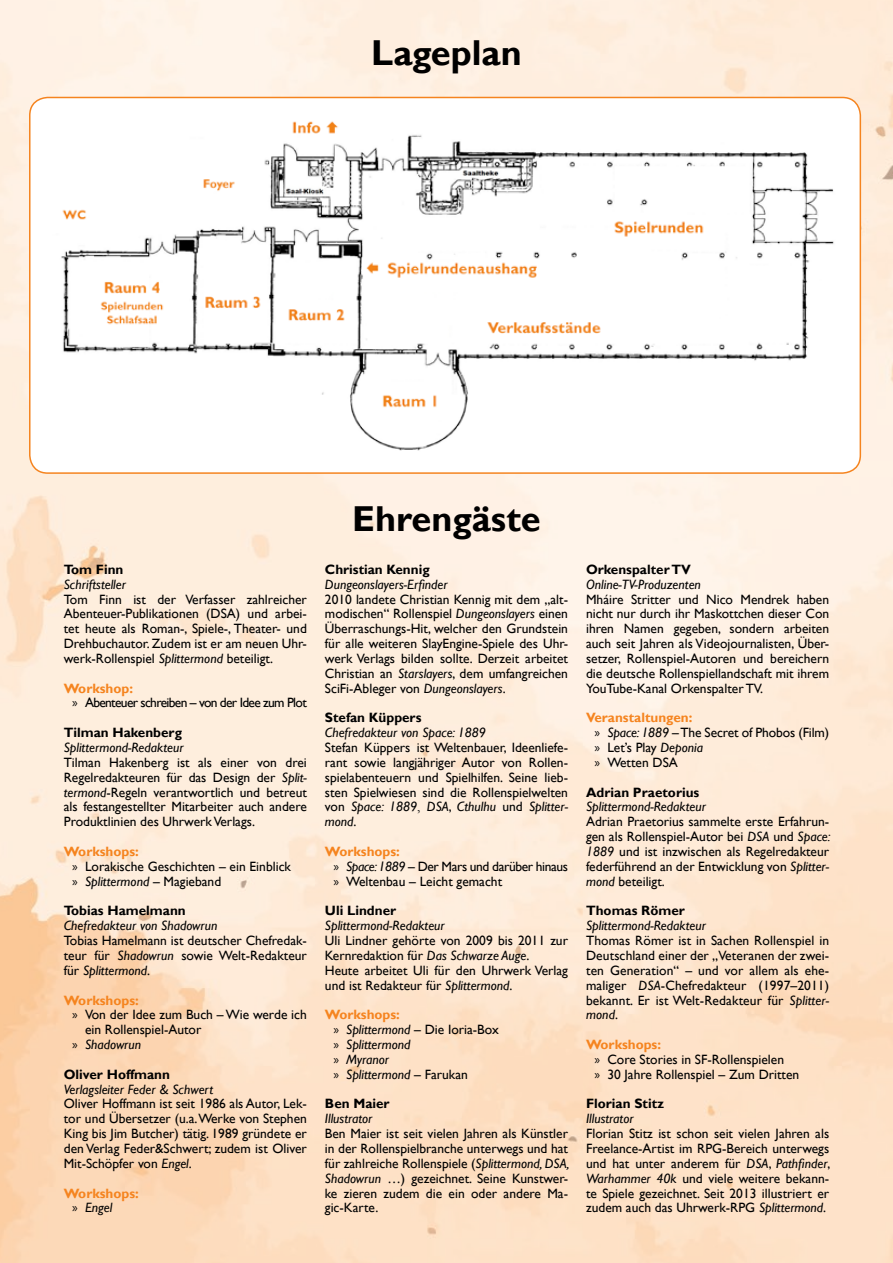
<style>
.page{position:relative;width:893px;height:1263px;background:#fff}
.page>*{position:absolute;margin:0;border:0;box-sizing:border-box;transform-origin:0 0}
.t1{font:700 36px "Gill Sans";color:#000}
.Absatzformat_1{font:13.5px/14.9px "Gill Sans";color:#000;text-align:justify}
.Absatzformat_1-2{font:italic 13.5px "Gill Sans";color:#000}
.Absatzformat_1-3{font:700 13.5px "Gill Sans";color:#000}
.Absatzformat_1-4{font:700 13.5px "Gill Sans";color:#f5841f}
.Absatzformat_1-5{font:13.5px "Gill Sans";letter-spacing:-.05em;color:#000}
.Absatzformat_1-6{font:13.5px "Gill Sans";letter-spacing:-.03em;color:#000}
.s1{font-style:italic}
.s2{font-family:"Myriad Pro"}
.s3{font-family:"Myriad Pro";font-style:normal}
.s4{font-style:normal}
.s5{font-family:"Times New Roman"}
</style>
<div class="page">
<img style="left:0;top:0;width:893px;height:1263px">
<div style="left:30px;top:97px;width:830px;height:376px;background:#fff;border-radius:18px"></div>
<div style="left:29px;top:97px;width:832px;height:377px;border:2px solid #f5841f;border-radius:18px"></div>
<img style="left:61px;top:121px;width:773px;height:330px">
<p class="t1" style="left:371px;top:31px;width:152px">Lageplan</p>
<p class="Absatzformat_1-3" style="left:64px;top:561px;width:61px">Tom Finn</p>
<p class="Absatzformat_1-2" style="left:64px;top:576px;width:64px">Schriftsteller</p>
<p class="Absatzformat_1" style="left:64px;top:592px;width:245px">Tom Finn ist der Verfasser zahlreicher Abenteuer-Publikationen (DSA) und arbei&shy;tet heute als Roman-, Spiele-, Theater- und Drehbuchautor. Zudem ist er am neuen Uhr&shy;werk-Rollenspiel <span class="s1">Splittermond</span> beteiligt.</p>
<p class="Absatzformat_1-4" style="left:64px;top:680px;width:71px">Workshop:</p>
<p class="Absatzformat_1-5" style="left:72px;top:695px;width:236px"><span class="s2">»</span> Abenteuer schreiben – von der Idee zum Plot</p>
<p class="Absatzformat_1-3" style="left:64px;top:724px;width:120px">Tilman Hakenberg</p>
<p class="Absatzformat_1-2" style="left:64px;top:740px;width:121px">Splittermond-Redakteur</p>
<p class="Absatzformat_1" style="left:64px;top:755px;width:245px">Tilman Hakenberg ist als einer von drei Regelredakteuren für das Design der <span class="s1">Split&shy;termond</span>-Regeln verantwortlich und betreut als festangestellter Mitarbeiter auch andere Produktlinien des Uhrwerk Verlags.</p>
<p class="Absatzformat_1-4" style="left:64px;top:843px;width:77px">Workshops:</p>
<p class="Absatzformat_1" style="left:72px;top:859px;width:220px"><span class="s2">»</span> Lorakische Geschichten – ein Einblick</p>
<p class="Absatzformat_1-2" style="left:72px;top:873px;width:150px"><span class="s3">»</span> Splittermond <span class="s4">– Magieband</span></p>
<p class="Absatzformat_1-3" style="left:64px;top:903px;width:124px">Tobias Hamelmann</p>
<p class="Absatzformat_1-2" style="left:64px;top:918px;width:155px">Chefredakteur von Shadowrun</p>
<p class="Absatzformat_1" style="left:64px;top:933px;width:245px">Tobias Hamelmann ist deutscher Chefredak&shy;teur für <span class="s1">Shadowrun</span> sowie Welt-Redakteur für <span class="s1">Splittermond</span>.</p>
<p class="Absatzformat_1-4" style="left:64px;top:992px;width:77px">Workshops:</p>
<p class="Absatzformat_1" style="left:85px;top:1008px;width:223px;text-indent:-13px"><span class="s2">»</span> Von der Idee zum Buch – Wie werde ich ein Rollenspiel-Autor</p>
<p class="Absatzformat_1-2" style="left:72px;top:1037px;width:70px"><span class="s3">»</span> Shadowrun</p>
<p class="Absatzformat_1-3" style="left:64px;top:1066px;width:108px">Oliver Hoffmann</p>
<p class="Absatzformat_1-2" style="left:64px;top:1081px;width:151px">Verlagsleiter Feder &amp; Schwert</p>
<p class="Absatzformat_1" style="left:64px;top:1097px;width:245px">Oliver Hoffmann ist seit 1986 als Autor, Lek&shy;tor und Übersetzer (u.a. Werke von Stephen King bis Jim Butcher) tätig. 1989 gründete er den Verlag Feder&amp;Schwert; zudem ist Oliver Mit-Schöpfer von <span class="s1">Engel</span>.</p>
<p class="Absatzformat_1-4" style="left:64px;top:1185px;width:77px">Workshops:</p>
<p class="Absatzformat_1-2" style="left:72px;top:1200px;width:41px"><span class="s3">»</span> Engel</p>
<p class="t1" style="left:352px;top:497px;width:190px">Ehrengäste</p>
<p class="Absatzformat_1-3" style="left:325px;top:561px;width:106px">Christian Kennig</p>
<p class="Absatzformat_1-2" style="left:325px;top:576px;width:124px">Dungeonslayers-Erfinder</p>
<p class="Absatzformat_1" style="left:325px;top:592px;width:245px">2010 landete Christian Kennig mit dem „alt&shy;modischen“ Rollenspiel <span class="s1">Dungeonslayers</span> einen Überraschungs-Hit, welcher den Grundstein für alle weiteren SlayEngine-Spiele des Uhr&shy;werk Verlags bilden sollte. Derzeit arbeitet Christian an <span class="s1">Starslayers</span>, dem umfangreichen SciFi-Ableger von <span class="s1">Dungeonslayers</span>.</p>
<p class="Absatzformat_1-3" style="left:325px;top:710px;width:98px">Stefan Küppers</p>
<p class="Absatzformat_1-2" style="left:325px;top:725px;width:162px">Chefredakteur von Space: 1889</p>
<p class="Absatzformat_1" style="left:325px;top:740px;width:245px">Stefan Küppers ist Weltenbauer, Ideenliefe&shy;rant sowie langjähriger Autor von Rollen&shy;spielabenteuern und Spielhilfen. Seine lieb&shy;sten Spielwiesen sind die Rollenspielwelten von <span class="s1">Space: 1889</span><span class="s5">,</span> <span class="s1">DSA</span>, <span class="s1">Cthulhu</span> und <span class="s1">Splitter&shy;mond</span>.</p>
<p class="Absatzformat_1-4" style="left:325px;top:843px;width:77px">Workshops:</p>
<p class="Absatzformat_1-6" style="left:333px;top:858px;width:236px"><span class="s2">»</span> <span class="s1">Space: 1889</span> – Der Mars und darüber hinaus</p>
<p class="Absatzformat_1" style="left:333px;top:874px;width:170px"><span class="s2">»</span> Weltenbau – Leicht gemacht</p>
<p class="Absatzformat_1-3" style="left:325px;top:903px;width:73px">Uli Lindner</p>
<p class="Absatzformat_1-2" style="left:325px;top:918px;width:121px">Splittermond-Redakteur</p>
<p class="Absatzformat_1" style="left:325px;top:933px;width:245px">Uli Lindner gehörte von 2009 bis 2011 zur<br>Kernredaktion für <span class="s1">Das Schwarze Auge</span>.</p>
<p class="Absatzformat_1" style="left:325px;top:963px;width:245px">Heute arbeitet Uli für den Uhrwerk Verlag und ist Redakteur für <span class="s1">Splittermond</span>.</p>
<p class="Absatzformat_1-4" style="left:325px;top:1007px;width:77px">Workshops:</p>
<p class="Absatzformat_1" style="left:333px;top:1022px;width:167px"><span class="s2">»</span> <span class="s1">Splittermond</span> – Die Ioria-Box</p>
<p class="Absatzformat_1-2" style="left:333px;top:1037px;width:79px"><span class="s3">»</span> Splittermond</p>
<p class="Absatzformat_1-2" style="left:333px;top:1051px;width:57px"><span class="s3">»</span> Myranor</p>
<p class="Absatzformat_1-2" style="left:333px;top:1066px;width:136px"><span class="s3">»</span> Splittermond <span class="s4">– Farukan</span></p>
<p class="Absatzformat_1-3" style="left:325px;top:1096px;width:66px">Ben Maier</p>
<p class="Absatzformat_1-2" style="left:325px;top:1111px;width:49px">Illustrator</p>
<p class="Absatzformat_1" style="left:325px;top:1126px;width:246px">Ben Maier ist seit vielen Jahren als Künstler in der Rollenspielbranche unterwegs und hat für zahlreiche Rollenspiele (<span class="s1">Splittermond, DSA, Shadowrun</span> …) gezeichnet. Seine Kunstwer&shy;ke zieren zudem die ein oder andere Ma&shy;gic-Karte.</p>
<p class="Absatzformat_1-3" style="left:586px;top:561px;width:106px">Orkenspalter TV</p>
<p class="Absatzformat_1-2" style="left:586px;top:576px;width:116px">Online-TV-Produzenten</p>
<p class="Absatzformat_1" style="left:586px;top:592px;width:245px">Mháire Stritter und Nico Mendrek haben nicht nur durch ihr Maskottchen dieser Con ihren Namen gegeben, sondern arbeiten auch seit Jahren als Videojournalisten, Über&shy;setzer, Rollenspiel-Autoren und bereichern die deutsche Rollenspiellandschaft mit ihrem YouTube-Kanal Orkenspalter TV.</p>
<p class="Absatzformat_1-4" style="left:586px;top:710px;width:108px">Veranstaltungen:</p>
<p class="Absatzformat_1" style="left:595px;top:725px;width:236px"><span class="s2">»</span> <span class="s1">Space: 1889</span> – The Secret of Phobos (Film)</p>
<p class="Absatzformat_1" style="left:595px;top:740px;width:110px"><span class="s2">»</span> Let’s Play <span class="s1">Deponia</span></p>
<p class="Absatzformat_1" style="left:595px;top:755px;width:85px"><span class="s2">»</span> Wetten DSA</p>
<p class="Absatzformat_1-3" style="left:586px;top:784px;width:115px">Adrian Praetorius</p>
<p class="Absatzformat_1-2" style="left:586px;top:799px;width:121px">Splittermond-Redakteur</p>
<p class="Absatzformat_1" style="left:586px;top:814px;width:246px">Adrian Praetorius sammelte erste Erfahrun&shy;gen als Rollenspiel-Autor bei <span class="s1">DSA</span> und <span class="s1">Space:<br>1889</span> und ist inzwischen als Regelredakteur federführend an der Entwicklung von <span class="s1">Splitter&shy;mond</span> beteiligt.</p>
<p class="Absatzformat_1-3" style="left:586px;top:903px;width:100px">Thomas Römer</p>
<p class="Absatzformat_1-2" style="left:586px;top:918px;width:121px">Splittermond-Redakteur</p>
<p class="Absatzformat_1" style="left:586px;top:933px;width:245px">Thomas Römer ist in Sachen Rollenspiel in Deutschland einer der „Veteranen der zwei&shy;ten Generation“ – und vor allem als ehe&shy;maliger <span class="s1">DSA</span>-Chefredakteur (1997–2011) bekannt. Er ist Welt-Redakteur für <span class="s1">Splitter&shy;mond</span>.</p>
<p class="Absatzformat_1-4" style="left:586px;top:1036px;width:77px">Workshops:</p>
<p class="Absatzformat_1" style="left:595px;top:1052px;width:191px"><span class="s2">»</span> Core Stories in SF-Rollenspielen</p>
<p class="Absatzformat_1" style="left:595px;top:1067px;width:206px"><span class="s2">»</span> 30 Jahre Rollenspiel – Zum Dritten</p>
<p class="Absatzformat_1-3" style="left:586px;top:1096px;width:80px">Florian Stitz</p>
<p class="Absatzformat_1-2" style="left:586px;top:1111px;width:49px">Illustrator</p>
<p class="Absatzformat_1" style="left:586px;top:1126px;width:246px">Florian Stitz ist schon seit vielen Jahren als Freelance-Artist im RPG-Bereich unterwegs und hat unter anderem für <span class="s1">DSA</span>, <span class="s1">Pathfinder</span>, <span class="s1">Warhammer 40k</span> und viele weitere bekann&shy;te Spiele gezeichnet. Seit 2013 illustriert er zudem auch das Uhrwerk-RPG <span class="s1">Splittermond</span>.</p>
</div>
